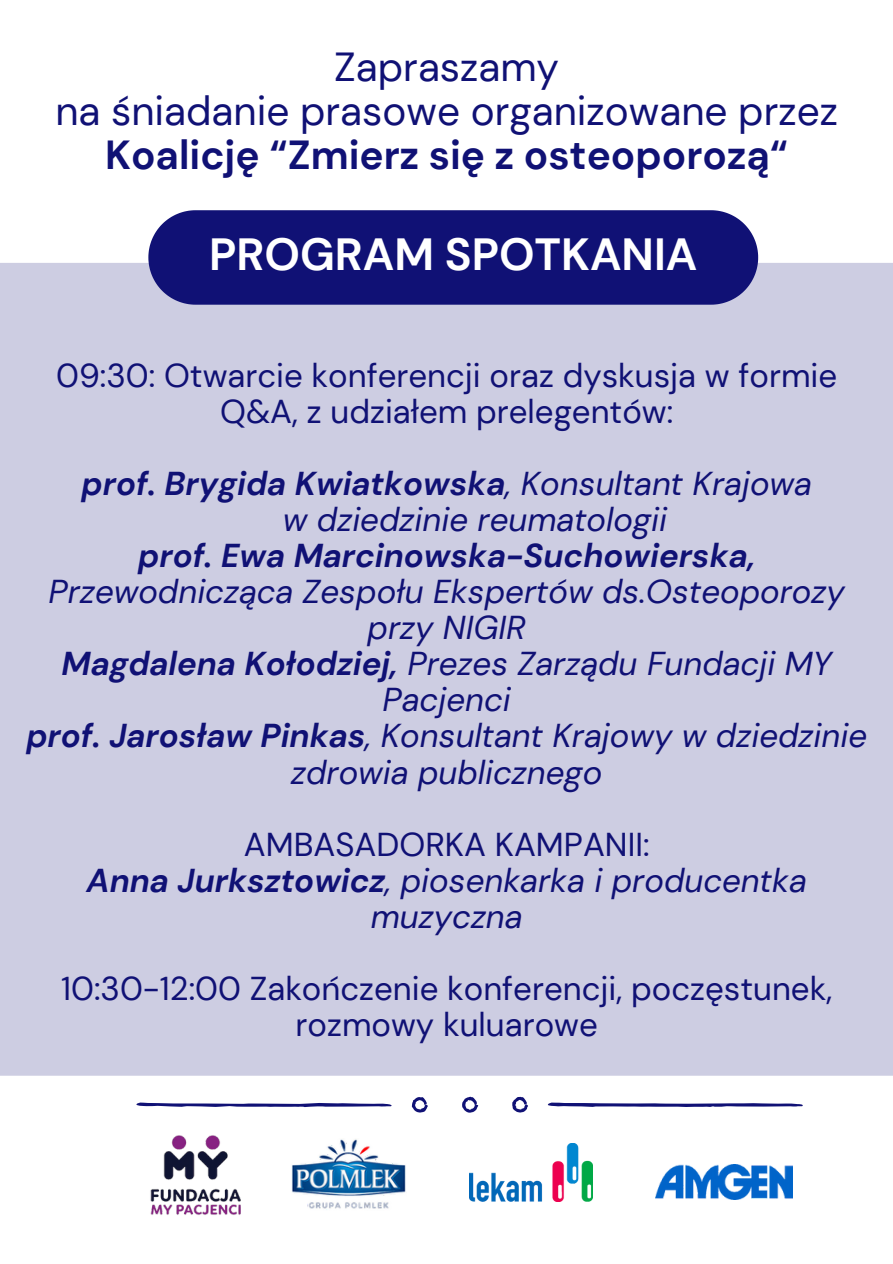
<style>
.page{position:relative;width:893px;height:1264px;background:#fff}
.page>*{position:absolute;margin:0;border:0;box-sizing:border-box;transform-origin:0 0}
.t1{font:700 45px "DM Sans";color:#fff}
.t2{font:40.5px/43.8px "DM Sans";color:#101175;text-align:center}
.t3{font:italic 33px/36px "DM Sans";color:#101175;text-align:center}
.t4{font:33px/36px "DM Sans";color:#101175;text-align:center}
.t5{font:italic 700 33px "DM Sans";color:#101175}
.s1{font-weight:700}
.s2{font-weight:400}
</style>
<div class="page">
<svg style="left:136px;top:1102px;width:255px;height:5px"></svg>
<svg style="left:547px;top:1102px;width:256px;height:4px"></svg>
<svg style="left:462px;top:1096px;width:16px;height:16px"></svg>
<svg style="left:412px;top:1097px;width:16px;height:15px"></svg>
<svg style="left:512px;top:1096px;width:16px;height:16px"></svg>
<img style="left:655px;top:1164px;width:137px;height:35px">
<img style="left:470px;top:1143px;width:122px;height:58px">
<img style="left:292px;top:1139px;width:114px;height:70px">
<img style="left:150px;top:1135px;width:91px;height:80px">
<div style="left:0;top:263px;width:892px;height:812px;background:#cdcde2"></div>
<div style="left:148px;top:210px;width:610px;height:95px;background:#101175"></div>
<p class="t2" style="left:334px;top:45px;width:226px">Zapraszamy</p>
<p class="t2" style="left:55px;top:89px;width:784px">na śniadanie prasowe organizowane przez<br><span class="s1">Koalicję “Zmierz się z osteoporozą“</span></p>
<p class="t1" style="left:209px;top:226px;width:490px">PROGRAM SPOTKANIA</p>
<p class="t4" style="left:56px;top:358px;width:782px">09:30: Otwarcie konferencji oraz dyskusja w formie<br>Q&amp;A, z udziałem prelegentów:</p>
<p class="t5" style="left:81px;top:462px;width:732px">prof. Brygida Kwiatkowska<span class="s2">, Konsultant Krajowa</span></p>
<p class="t3" style="left:283px;top:502px;width:386px">w dziedzinie reumatologii</p>
<p class="t3" style="left:49px;top:538px;width:797px"><span class="s1">prof. Ewa Marcinowska-Suchowierska,<br></span>Przewodnicząca Zespołu Ekspertów ds.Osteoporozy przy NIGIR</p>
<p class="t3" style="left:61px;top:646px;width:771px"><span class="s1">Magdalena Kołodziej,</span> Prezes Zarządu Fundacji MY<br>Pacjenci</p>
<p class="t3" style="left:26px;top:718px;width:842px"><span class="s1">prof. Jarosław Pinkas</span>, Konsultant Krajowy w dziedzinie zdrowia publicznego</p>
<p class="t4" style="left:244px;top:826px;width:407px">AMBASADORKA KAMPANII:</p>
<p class="t3" style="left:87px;top:862px;width:721px"><span class="s1">Anna Jurksztowicz</span>, piosenkarka i producentka muzyczna</p>
<p class="t4" style="left:61px;top:970px;width:772px">10:30-12:00 Zakończenie konferencji, poczęstunek, rozmowy kuluarowe</p>
</div>
